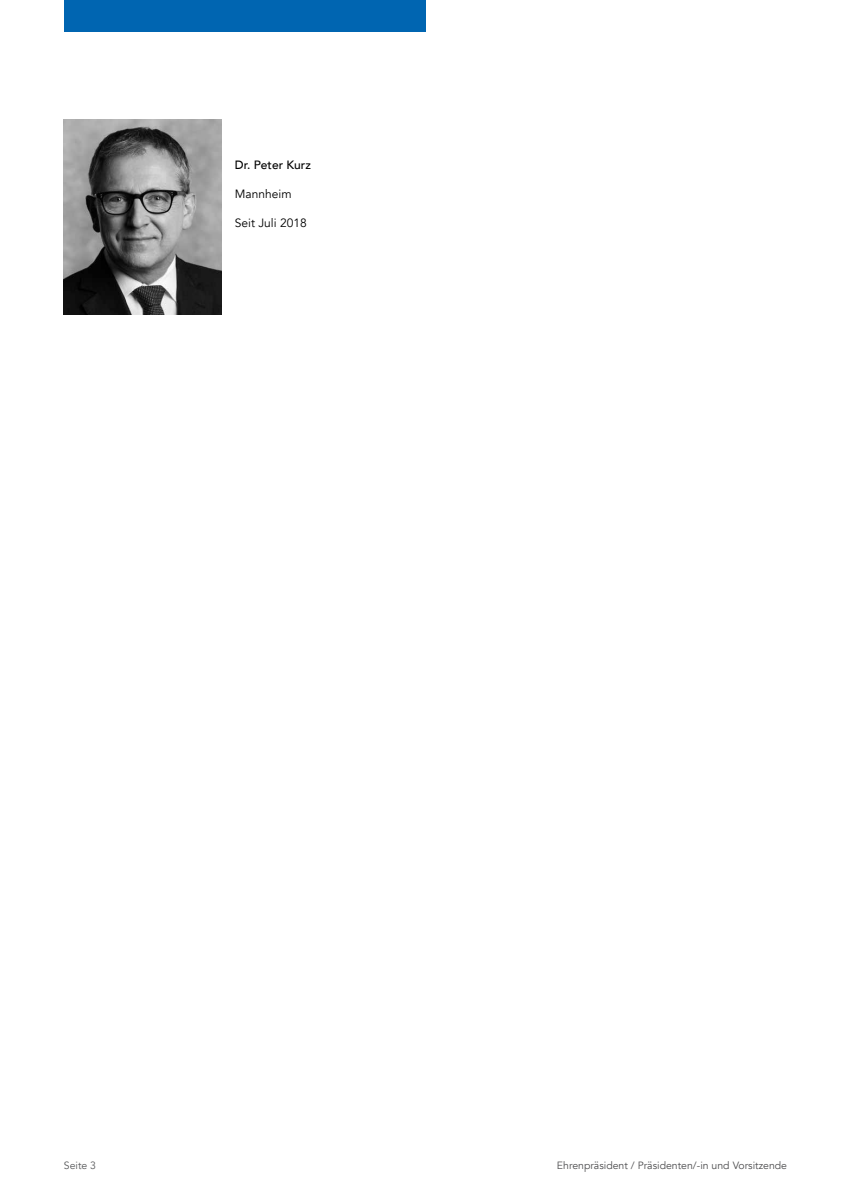
<style>
.page{position:relative;width:851px;height:1191px;background:#fff}
.page>*{position:absolute;margin:0;border:0;box-sizing:border-box;transform-origin:0 0}
.t1{font:12px "Avenir";color:#000}
.t2{font:500 12px "Avenir";color:#000}
.t3{font:10.5px "Avenir";color:#4d4d4f}
.t4{font:10.5px "Avenir";color:#58595b}
</style>
<div class="page">
<img style="left:64px;top:119px;width:157px;height:196px">
<div style="left:64px;top:0;width:361px;height:32px;background:#0065b1"></div>
<p class="t2" style="left:235px;top:155px;width:78px">Dr. Peter Kurz</p>
<p class="t1" style="left:235px;top:187px;width:58px">Mannheim</p>
<p class="t1" style="left:235px;top:216px;width:73px">Seit Juli 2018</p>
<p class="t4" style="left:64px;top:1159px;width:34px">Seite 3</p>
<p class="t3" style="left:557px;top:1159px;width:231px">Ehrenpräsident / Präsidenten/-in und Vorsitzende</p>
</div>
